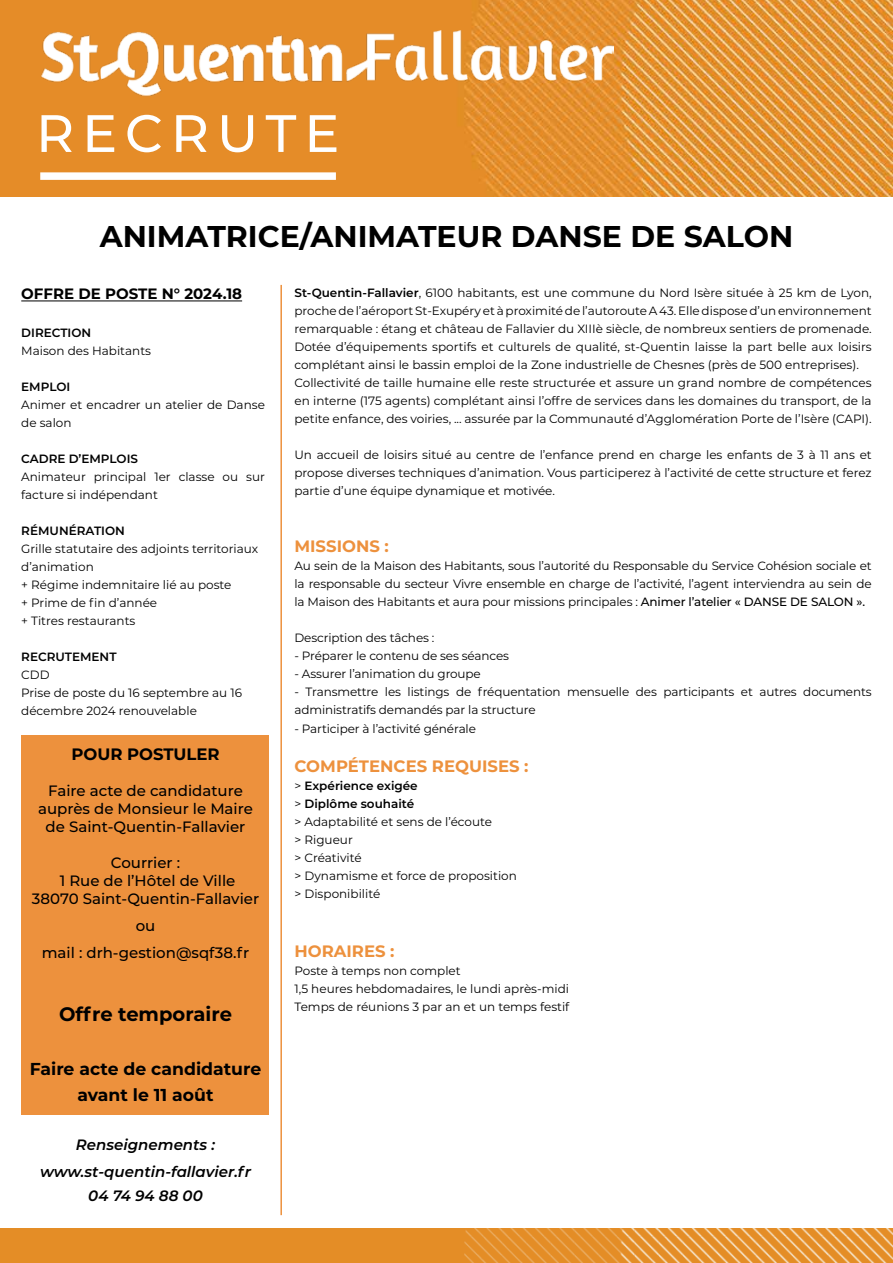
<style>
.page{position:relative;width:893px;height:1263px;background:#fff}
.page>*{position:absolute;margin:0;border:0;box-sizing:border-box;transform-origin:0 0}
.t1{font:500 52.5px "Montserrat";letter-spacing:.15em;color:#fff}
.t2{font:700 30px "Montserrat";color:#000}
.t3{font:700 19.5px "Montserrat";color:#000}
.t4{font:700 17.25px/25.5px "Montserrat";color:#000;text-align:center}
.t5{font:700 16.5px "Montserrat";color:#ed913d}
.t6{font:700 16.5px "Montserrat";color:#000}
.t7{font:500 15px/18px "Montserrat";color:#000;text-align:center}
.t8{font:italic 600 15px/27px "Montserrat";color:#000;text-align:center}
.t9{font:700 15px "Montserrat";color:#000}
.t10{font:12px/18px "Montserrat";color:#000}
.t11{font:600 12px "Montserrat";color:#000}
.s1{font-weight:600}
.s2{font-weight:500}
</style>
<div class="page">
<div style="left:21px;top:736px;width:248px;height:379px;background:#ed913d"></div>
<img style="left:0;top:0;width:893px;height:197px">
<img style="left:36px;top:30px;width:578px;height:70px">
<div style="left:40px;top:172px;width:296px;height:8px;background:#fff"></div>
<img style="left:0;top:1229px;width:893px;height:34px">
<hr style="left:21px;top:301px;width:221px;height:1px;background:#000">
<hr style="left:280px;top:285px;width:2px;height:930px;background:#ed913d">
<h1 class="t1" style="left:36px;top:97px;width:305px">RECRUTE</h1>
<h2 class="t2" style="left:100px;top:215px;width:695px">ANIMATRICE/ANIMATEUR DANSE DE SALON</h2>
<p class="t9" style="left:21px;top:283px;width:222px">OFFRE DE POSTE N° 2024.18</p>
<p class="t11" style="left:21px;top:324px;width:72px">DIRECTION</p>
<p class="t10" style="left:21px;top:341px;width:131px">Maison des Habitants</p>
<p class="t11" style="left:21px;top:378px;width:51px">EMPLOI</p>
<p class="t10" style="left:21px;top:395px;width:245px">Animer et encadrer un atelier de Danse de salon</p>
<p class="t11" style="left:21px;top:450px;width:118px">CADRE D’EMPLOIS</p>
<p class="t10" style="left:21px;top:467px;width:245px">Animateur principal 1er classe ou sur facture si indépendant</p>
<p class="t11" style="left:21px;top:522px;width:105px">RÉMUNÉRATION</p>
<p class="t10" style="left:21px;top:539px;width:238px">Grille statutaire des adjoints territoriaux d’animation<br>+ Régime indemnitaire lié au poste<br>+ Prime de fin d’année<br>+ Titres restaurants</p>
<p class="t11" style="left:21px;top:648px;width:97px">RECRUTEMENT</p>
<p class="t10" style="left:21px;top:665px;width:222px">CDD<br>Prise de poste du 16 septembre au 16 décembre 2024 renouvelable</p>
<h3 class="t6" style="left:71px;top:743px;width:150px">POUR POSTULER</h3>
<p class="t7" style="left:38px;top:781px;width:216px">Faire acte de candidature auprès de Monsieur le Maire de Saint-Quentin-Fallavier</p>
<p class="t7" style="left:32px;top:853px;width:229px">Courrier :<br>1 Rue de l’Hôtel de Ville<br>38070 Saint-Quentin-Fallavier</p>
<p class="t7" style="left:42px;top:912px;width:209px;line-height:27px">ou<br>mail : drh-gestion@sqf38.fr</p>
<h3 class="t3" style="left:59px;top:1000px;width:175px">Offre temporaire</h3>
<h3 class="t4" style="left:30px;top:1056px;width:233px">Faire acte de candidature avant le 11 août</h3>
<p class="t8" style="left:40px;top:1130px;width:212px">Renseignements : www.st-quentin-fallavier.fr</p>
<p class="t8" style="left:88px;top:1181px;width:116px">04 74 94 88 00</p>
<p class="t10" style="left:294px;top:283px;width:579px"><span class="s1">St-Quentin-Fallavier</span>, 6100 habitants, est une commune du Nord Isère située à 25 km de Lyon, proche de l’aéroport St-Exupéry et à proximité de l’autoroute A 43. Elle dispose d’un environnement remarquable : étang et château de Fallavier du XIIIè siècle, de nombreux sentiers de promenade.<br>Dotée d’équipements sportifs et culturels de qualité, st-Quentin laisse la part belle aux loisirs complétant ainsi le bassin emploi de la Zone industrielle de Chesnes (près de 500 entreprises).<br>Collectivité de taille humaine elle reste structurée et assure un grand nombre de compétences en interne (175 agents) complétant ainsi l’offre de services dans les domaines du transport, de la petite enfance, des voiries, ... assurée par la Communauté d’Agglomération Porte de l’Isère (CAPI).</p>
<p class="t10" style="left:294px;top:445px;width:579px;text-align:justify">Un accueil de loisirs situé au centre de l’enfance prend en charge les enfants de 3 à 11 ans et propose diverses techniques d’animation. Vous participerez à l’activité de cette structure et ferez partie d’une équipe dynamique et motivée.</p>
<h3 class="t5" style="left:294px;top:534px;width:96px">MISSIONS :</h3>
<p class="t10" style="left:294px;top:556px;width:579px;text-align:justify">Au sein de la Maison des Habitants, sous l’autorité du Responsable du Service Cohésion sociale et la responsable du secteur Vivre ensemble en charge de l’activité, l’agent interviendra au sein de la Maison des Habitants et aura pour missions principales : <span class="s2">Animer l’atelier « DANSE DE SALON ».</span></p>
<p class="t10" style="left:294px;top:628px;width:141px">Description des tâches :</p>
<p class="t10" style="left:294px;top:646px;width:216px">- Préparer le contenu de ses séances</p>
<p class="t10" style="left:294px;top:664px;width:188px">- Assurer l’animation du groupe</p>
<p class="t10" style="left:294px;top:682px;width:579px">- Transmettre les listings de fréquentation mensuelle des participants et autres documents administratifs demandés par la structure</p>
<p class="t10" style="left:294px;top:719px;width:183px">- Participer à l’activité générale</p>
<h3 class="t5" style="left:294px;top:754px;width:236px">COMPÉTENCES REQUISES :</h3>
<p class="t10" style="left:294px;top:776px;width:224px">&gt; <span class="s1">Expérience exigée<br></span>&gt; <span class="s1">Diplôme souhaité<br></span>&gt; Adaptabilité et sens de l’écoute<br>&gt; Rigueur<br>&gt; Créativité<br>&gt; Dynamisme et force de proposition &gt; Disponibilité</p>
<h3 class="t5" style="left:294px;top:939px;width:102px">HORAIRES :</h3>
<p class="t10" style="left:294px;top:961px;width:276px">Poste à temps non complet<br>1,5 heures hebdomadaires, le lundi après-midi<br>Temps de réunions 3 par an et un temps festif</p>
</div>
